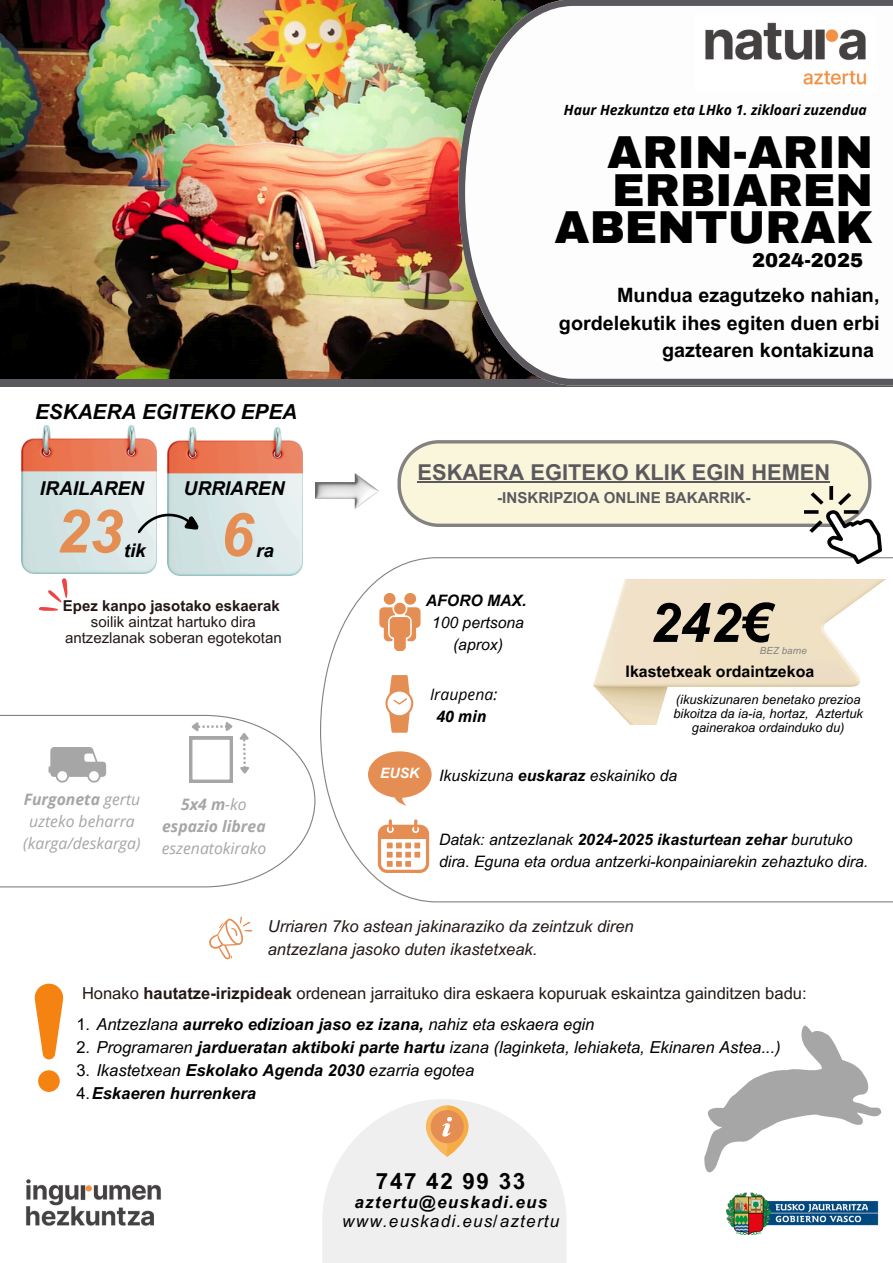
<style>
.page{position:relative;width:893px;height:1263px;background:#fff}
.page>*{position:absolute;margin:0;border:0;box-sizing:border-box;transform-origin:0 0}
.t1{font:italic 700 59.93px "Arial MT Pro";color:#e58e53}
.t2{font:italic 700 54.38px "Arial MT Pro";color:#000}
.t3{font:900 45.15px/37.7px "Archivo";color:#000;text-align:right}
.t4{font:700 22.42px "Arial MT Pro";letter-spacing:.075em;color:#000}
.t5{font:700 21.83px "Arial MT Pro";color:#5c595e}
.t6{font:italic 700 20.7px "Arial MT Pro";color:#000}
.t7{font:700 19.73px/27.6px "Arial MT Pro";color:#000;text-align:right}
.t8{font:900 19.58px "Archivo";color:#000}
.t9{font:italic 700 19.12px "Arial MT Pro";color:#000}
.t10{font:italic 700 18.83px "Arial MT Pro";color:#000}
.t11{font:italic 17.02px "Arial MT Pro";letter-spacing:.075em;color:#000}
.t12{font:italic 700 17.02px "Arial MT Pro";letter-spacing:.075em;color:#000}
.t13{font:italic 16.5px "Arial MT Pro";color:#000}
.t14{font:16.5px "Arial MT Pro";color:#231815}
.t15{font:italic 16.5px/23.1px "Arial MT Pro";color:#231815}
.t16{font:italic 700 16.5px "Arial MT Pro";color:#000}
.t17{font:700 15.9px "Arial MT Pro";color:#000}
.t18{font:italic 15.75px/21.9px "Arial MT Pro";color:#000;text-align:center}
.t19{font:italic 15.75px/21.9px "Open Sans";color:#a6a6a6;text-align:center}
.t20{font:italic 700 15.75px "Open Sans";color:#a6a6a6}
.t21{font:italic 15.75px "Open Sans";color:#000}
.t22{font:italic 700 15.75px "Arial MT Pro";color:#000}
.t23{font:italic 700 15.75px "Open Sans";color:#000}
.t24{font:700 15.08px "Arial MT Pro";color:#5c595e}
.t25{font:15px/16.4px "Arial MT Pro";color:#231815;text-align:center}
.t26{font:700 15px "Arial MT Pro";color:#231815}
.t27{font:italic 700 14.25px "Arial MT Pro";color:#fff}
.t28{font:italic 700 14.02px "Open Sans";color:#000}
.t29{font:italic 12.83px/14.1px "Arial MT Pro";color:#000;text-align:center}
.t30{font:italic 9.82px "Arial MT Pro";color:#848181}
.s1{font-weight:700}
.s2{font-weight:400}
.s3{font-style:normal}
.s4{font-weight:400;font-style:normal}
</style>
<div class="page">
<img style="left:0;top:0;width:458px;height:379px">
<svg style="left:39px;top:573px;width:33px;height:38px"></svg>
<svg style="left:320px;top:557px;width:573px;height:345px"></svg>
<img style="left:593px;top:579px;width:297px;height:146px">
<svg style="left:0;top:715px;width:315px;height:172px"></svg>
<svg style="left:189px;top:720px;width:62px;height:62px"></svg>
<svg style="left:385px;top:675px;width:28px;height:58px"></svg>
<svg style="left:48px;top:747px;width:58px;height:36px"></svg>
<svg style="left:379px;top:592px;width:41px;height:59px"></svg>
<svg style="left:378px;top:819px;width:51px;height:54px"></svg>
<div style="left:0;top:379px;width:893px;height:7px;background:#5c595e"></div>
<svg style="left:458px;top:0;width:435px;height:385px"></svg>
<img style="left:695px;top:16px;width:180px;height:74px">
<img style="left:21px;top:425px;width:135px;height:148px">
<img style="left:168px;top:427px;width:135px;height:149px">
<svg style="left:137px;top:501px;width:64px;height:45px"></svg>
<svg style="left:397px;top:440px;width:474px;height:87px"></svg>
<img style="left:805px;top:487px;width:76px;height:76px">
<img style="left:315px;top:474px;width:63px;height:34px">
<img style="left:726px;top:1192px;width:153px;height:42px">
<svg style="left:322px;top:1099px;width:244px;height:164px"></svg>
<img style="left:26px;top:1179px;width:135px;height:47px">
<svg style="left:704px;top:1025px;width:177px;height:148px"></svg>
<svg style="left:368px;top:751px;width:63px;height:55px"></svg>
<hr style="left:417px;top:481px;width:413px;height:1px;background:#5c595e">
<svg style="left:209px;top:916px;width:43px;height:44px"></svg>
<svg style="left:35px;top:984px;width:28px;height:75px"></svg>
<div style="left:38px;top:1070px;width:22px;height:22px;background:#f58312;border-radius:50%"></div>
<p class="t28" style="left:564px;top:100px;width:305px">Haur Hezkuntza eta LHko 1. zikloari zuzendua</p>
<p class="t3" style="left:554px;top:134px;width:320px">ARIN-ARIN<br>ERBIAREN<br>ABENTURAK</p>
<p class="t8" style="left:752px;top:250px;width:112px">2024-2025</p>
<p class="t6" style="left:35px;top:404px;width:263px">ESKAERA EGITEKO EPEA</p>
<p class="t9" style="left:40px;top:481px;width:106px">IRAILAREN</p>
<p class="t9" style="left:184px;top:481px;width:102px">URRIAREN</p>
<p class="t1" style="left:56px;top:509px;width:68px">23</p>
<p class="t10" style="left:124px;top:544px;width:23px">tik</p>
<p class="t1" style="left:220px;top:512px;width:35px">6</p>
<p class="t10" style="left:256px;top:544px;width:19px">ra</p>
<p class="t26" style="left:63px;top:600px;width:218px">Epez kanpo jasotako eskaerak</p>
<p class="t25" style="left:65px;top:615px;width:218px">soilik aintzat hartuko dira antzezlanak soberan egotekotan</p>
<p class="t19" style="left:24px;top:788px;width:118px"><span class="s1">Furgoneta</span> gertu uzteko beharra</p>
<p class="t19" style="left:23px;top:832px;width:119px">(karga/deskarga)</p>
<h6 class="t20" style="left:181px;top:793px;width:67px">5x4 m<span class="s2">-ko</span></h6>
<h4 class="t20" style="left:162px;top:815px;width:105px">espazio librea</h4>
<h3 class="t19" style="left:162px;top:837px;width:106px">eszenatokirako</h3>
<p class="t7" style="left:559px;top:284px;width:322px">Mundua ezagutzeko nahian, gordelekutik ihes egiten duen erbi gaztearen kontakizuna</p>
<p class="t5" style="left:417px;top:464px;width:414px">ESKAERA EGITEKO KLIK EGIN HEMEN</p>
<p class="t24" style="left:497px;top:492px;width:255px">-INSKRIPZIOA ONLINE BAKARRIK-</p>
<h1 class="t22" style="left:426px;top:595px;width:102px">AFORO MAX.</h1>
<p class="t18" style="left:432px;top:614px;width:93px">100 pertsona (aprox)</p>
<p class="t21" style="left:430px;top:683px;width:69px">Iraupena:</p>
<p class="t23" style="left:437px;top:705px;width:51px">40 min</p>
<p class="t2" style="left:650px;top:602px;width:122px">242€</p>
<p class="t30" style="left:760px;top:647px;width:48px">BEZ barne</p>
<p class="t17" style="left:625px;top:665px;width:190px">Ikastetxeak ordaintzekoa</p>
<p class="t29" style="left:673px;top:694px;width:191px">(ikuskizunaren benetako prezioa bikoitza da ia-ia, hortaz, Aztertuk gainerakoa ordainduko du)</p>
<p class="t27" style="left:380px;top:768px;width:41px">EUSK</p>
<p class="t18" style="left:439px;top:767px;width:240px">Ikuskizuna <span class="s1">euskaraz</span> eskainiko da</p>
<p class="t18" style="left:439px;top:830px;width:430px;text-align:left">Datak: antzezlanak <span class="s1">2024-2025 ikasturtean zehar</span> burutuko dira. Eguna eta ordua antzerki-konpainiarekin zehaztuko dira.</p>
<p class="t15" style="left:268px;top:917px;width:367px">Urriaren 7ko astean jakinaraziko da zeintzuk diren antzezlana jasoko duten ikastetxeak.</p>
<p class="t14" style="left:82px;top:987px;width:726px">Honako <span class="s1">hautatze-irizpideak</span> ordenean jarraituko dira eskaera kopuruak eskaintza gainditzen badu:</p>
<h3 class="t13" style="left:76px;top:1018px;width:519px"><span class="s3">1.</span> Antzezlana <span class="s1">aurreko edizioan jaso ez izana,</span> nahiz eta eskaera egin</h3>
<p class="t13" style="left:76px;top:1041px;width:705px"><span class="s3">2.</span> Programaren <span class="s1">jardueratan aktiboki parte hartu</span> izana (laginketa, lehiaketa, Ekinaren Astea...)</p>
<h5 class="t13" style="left:76px;top:1064px;width:399px"><span class="s3">3.</span> Ikastetxean <span class="s1">Eskolako Agenda 2030</span> ezarria egotea</h5>
<h5 class="t16" style="left:76px;top:1087px;width:181px"><span class="s4">4.</span>Eskaeren hurrenkera</h5>
<p class="t4" style="left:376px;top:1172px;width:151px">747 42 99 33</p>
<p class="t12" style="left:354px;top:1196px;width:194px">aztertu@euskadi.eus</p>
<p class="t11" style="left:342px;top:1214px;width:219px">www.euskadi.eus/aztertu</p>
</div>
